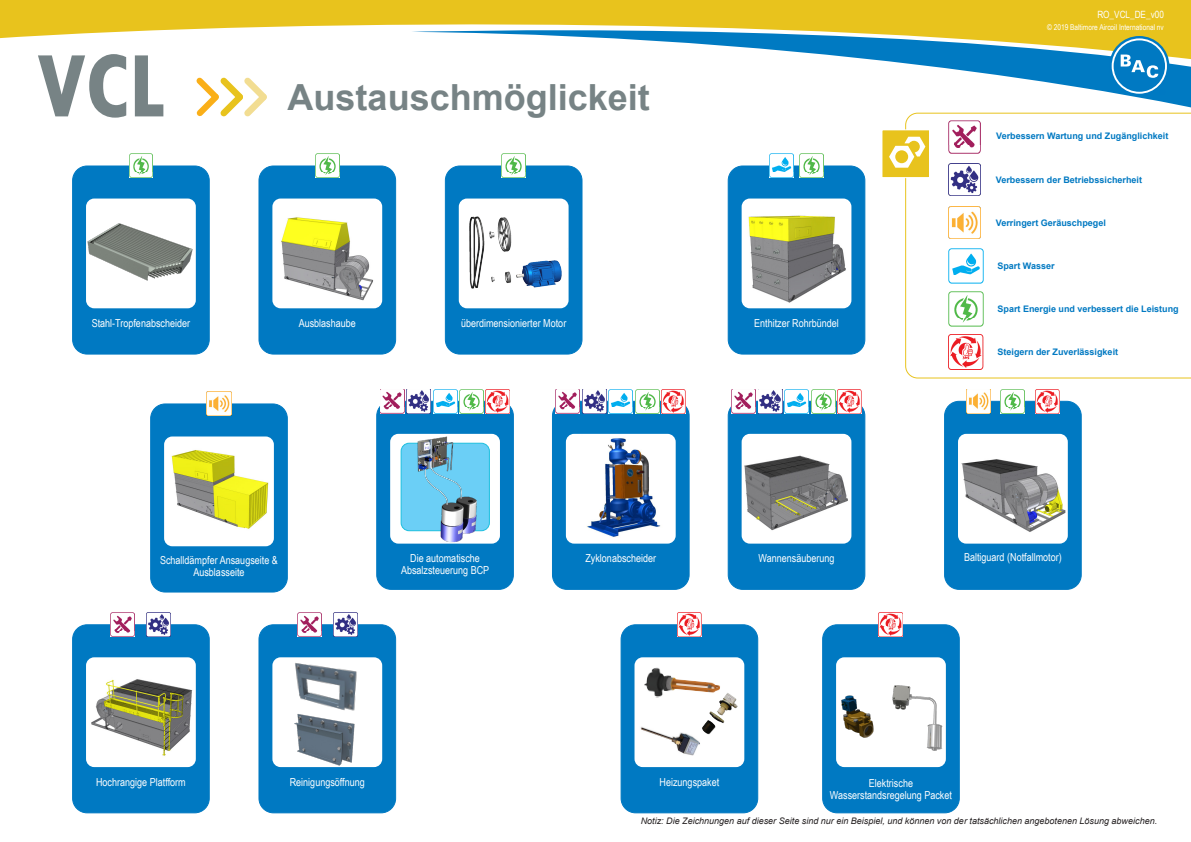
<style>
.page{position:relative;width:1191px;height:842px;background:#fff}
.page>*{position:absolute;margin:0;border:0;box-sizing:border-box;transform-origin:0 0}
.t1{font:700 condensed 100px "Tw Cen";color:#778385}
.Arial_-_Retrofit_tit{font:700 36px "Arial";color:#778385}
.Arial_-_blue_boxes_t{font:11px/12px "Arial Narrow";color:#fff;text-align:center}
.Arial_-_Name_bulleti{font:10px "Arial Narrow";color:#fff}
.Arial_-_Retrofit_Leg{font:700 9px "Arial";color:#0079c2}
.Arial_-_Note{font:italic 9px "Arial";color:#231f20}
.Arial_-_Copyright{font:8px "Arial Narrow";color:#fff}
</style>
<div class="page">
<svg style="left:0;top:0;width:1191px;height:39px;background:#eaca39"></svg>
<svg style="left:411px;top:19px;width:780px;height:89px"></svg>
<div style="left:1109px;top:36px;width:60px;height:60px;background:#0079c2;border-radius:50%"></div>
<svg style="left:1111px;top:38px;width:56px;height:56px"></svg>
<div style="left:1113px;top:40px;width:52px;height:52px;background:#0079c2;border-radius:50%"></div>
<svg style="left:1120px;top:55px;width:38px;height:23px"></svg>
<svg style="left:1159px;top:89px;width:6px;height:6px"></svg>
<svg style="left:196px;top:77px;width:71px;height:40px"></svg>
<div style="left:377px;top:401px;width:136px;height:188px;background:#0079c2;border-radius:15px"></div>
<div style="left:376px;top:401px;width:137px;height:189px;border:1px solid #0079c2;border-radius:15px"></div>
<div style="left:390px;top:434px;width:110px;height:110px;background:#fff;border-radius:8px"></div>
<div style="left:401px;top:443px;width:88px;height:88px;background:#6bcff6;border-radius:8px"></div>
<div style="left:401px;top:443px;width:89px;height:88px;border:1px solid #1cbfdf;border-radius:8px"></div>
<img style="left:412px;top:436px;width:75px;height:107px">
<img style="left:459px;top:389px;width:24px;height:24px">
<img style="left:380px;top:389px;width:24px;height:24px">
<img style="left:406px;top:389px;width:24px;height:24px">
<img style="left:433px;top:389px;width:24px;height:24px">
<img style="left:486px;top:389px;width:24px;height:24px">
<div style="left:552px;top:401px;width:137px;height:188px;background:#0079c2;border-radius:15px"></div>
<div style="left:552px;top:401px;width:137px;height:189px;border:1px solid #0079c2;border-radius:15px"></div>
<div style="left:566px;top:434px;width:109px;height:110px;background:#fff;border-radius:8px"></div>
<img style="left:586px;top:438px;width:75px;height:99px">
<img style="left:635px;top:389px;width:24px;height:24px">
<img style="left:556px;top:389px;width:24px;height:24px">
<img style="left:582px;top:389px;width:24px;height:24px">
<img style="left:609px;top:389px;width:24px;height:24px">
<img style="left:661px;top:389px;width:24px;height:24px">
<div style="left:445px;top:166px;width:137px;height:188px;background:#0079c2;border-radius:15px"></div>
<div style="left:445px;top:166px;width:137px;height:188px;border:1px solid #0079c2;border-radius:15px"></div>
<div style="left:459px;top:199px;width:109px;height:109px;background:#fff;border-radius:8px"></div>
<img style="left:469px;top:216px;width:93px;height:73px">
<img style="left:502px;top:154px;width:24px;height:24px">
<div style="left:621px;top:625px;width:136px;height:188px;background:#0079c2;border-radius:15px"></div>
<div style="left:621px;top:624px;width:137px;height:189px;border:1px solid #0079c2;border-radius:15px"></div>
<div style="left:634px;top:657px;width:110px;height:110px;background:#fff;border-radius:8px"></div>
<img style="left:644px;top:667px;width:76px;height:31px">
<img style="left:640px;top:727px;width:60px;height:29px">
<img style="left:690px;top:692px;width:48px;height:43px">
<img style="left:677px;top:612px;width:24px;height:24px">
<div style="left:822px;top:625px;width:137px;height:188px;background:#0079c2;border-radius:15px"></div>
<div style="left:822px;top:624px;width:137px;height:189px;border:1px solid #0079c2;border-radius:15px"></div>
<div style="left:836px;top:657px;width:110px;height:110px;background:#fff;border-radius:8px"></div>
<img style="left:841px;top:685px;width:101px;height:66px">
<img style="left:879px;top:612px;width:24px;height:24px">
<div style="left:259px;top:625px;width:136px;height:188px;background:#0079c2;border-radius:15px"></div>
<div style="left:259px;top:624px;width:137px;height:189px;border:1px solid #0079c2;border-radius:15px"></div>
<img style="left:297px;top:612px;width:24px;height:24px">
<img style="left:333px;top:612px;width:24px;height:24px">
<div style="left:272px;top:657px;width:110px;height:110px;background:#fff;border-radius:8px"></div>
<img style="left:295px;top:717px;width:65px;height:51px">
<img style="left:292px;top:657px;width:70px;height:60px">
<div style="left:73px;top:166px;width:136px;height:188px;background:#0079c2;border-radius:15px"></div>
<div style="left:72px;top:166px;width:137px;height:188px;border:1px solid #0079c2;border-radius:15px"></div>
<div style="left:86px;top:199px;width:110px;height:109px;background:#fff;border-radius:8px"></div>
<img style="left:87px;top:223px;width:106px;height:58px">
<img style="left:129px;top:154px;width:24px;height:24px">
<svg style="left:905px;top:113px;width:286px;height:265px"></svg>
<div style="left:883px;top:131px;width:45px;height:46px;background:#e8c31d"></div>
<svg style="left:889px;top:137px;width:36px;height:31px"></svg>
<div style="left:881px;top:129px;width:49px;height:49px;border:1px solid #fff"></div>
<img style="left:948px;top:334px;width:35px;height:35px">
<img style="left:948px;top:291px;width:35px;height:36px">
<img style="left:948px;top:248px;width:35px;height:35px">
<img style="left:948px;top:207px;width:32px;height:32px">
<img style="left:948px;top:164px;width:32px;height:32px">
<img style="left:948px;top:120px;width:33px;height:33px">
<div style="left:259px;top:166px;width:136px;height:188px;background:#0079c2;border-radius:15px"></div>
<div style="left:259px;top:166px;width:137px;height:188px;border:1px solid #0079c2;border-radius:15px"></div>
<div style="left:272px;top:199px;width:110px;height:109px;background:#fff;border-radius:8px"></div>
<img style="left:315px;top:154px;width:24px;height:24px">
<img style="left:281px;top:217px;width:93px;height:84px">
<div style="left:728px;top:166px;width:137px;height:188px;background:#0079c2;border-radius:15px"></div>
<div style="left:728px;top:166px;width:137px;height:188px;border:1px solid #0079c2;border-radius:15px"></div>
<div style="left:741px;top:199px;width:110px;height:109px;background:#fff;border-radius:8px"></div>
<img style="left:799px;top:154px;width:24px;height:24px">
<img style="left:769px;top:154px;width:24px;height:24px">
<img style="left:748px;top:215px;width:98px;height:88px">
<div style="left:728px;top:401px;width:137px;height:188px;background:#0079c2;border-radius:15px"></div>
<div style="left:728px;top:401px;width:137px;height:189px;border:1px solid #0079c2;border-radius:15px"></div>
<div style="left:741px;top:434px;width:110px;height:110px;background:#fff;border-radius:8px"></div>
<img style="left:811px;top:389px;width:24px;height:24px">
<img style="left:731px;top:389px;width:24px;height:24px">
<img style="left:758px;top:389px;width:24px;height:24px">
<img style="left:784px;top:389px;width:24px;height:24px">
<img style="left:837px;top:389px;width:24px;height:24px">
<img style="left:744px;top:455px;width:104px;height:76px">
<div style="left:151px;top:404px;width:136px;height:188px;background:#0079c2;border-radius:15px"></div>
<div style="left:150px;top:404px;width:138px;height:188px;border:1px solid #0079c2;border-radius:15px"></div>
<div style="left:164px;top:436px;width:110px;height:110px;background:#fff;border-radius:8px"></div>
<img style="left:207px;top:392px;width:24px;height:24px">
<img style="left:171px;top:450px;width:98px;height:79px">
<div style="left:944px;top:401px;width:137px;height:188px;background:#0079c2;border-radius:15px"></div>
<div style="left:944px;top:401px;width:137px;height:189px;border:1px solid #0079c2;border-radius:15px"></div>
<div style="left:958px;top:434px;width:109px;height:110px;background:#fff;border-radius:8px"></div>
<img style="left:966px;top:389px;width:24px;height:24px">
<img style="left:1035px;top:389px;width:24px;height:24px">
<img style="left:1001px;top:389px;width:24px;height:24px">
<img style="left:961px;top:459px;width:105px;height:73px">
<div style="left:73px;top:625px;width:136px;height:188px;background:#0079c2;border-radius:15px"></div>
<div style="left:72px;top:624px;width:137px;height:189px;border:1px solid #0079c2;border-radius:15px"></div>
<img style="left:111px;top:612px;width:24px;height:24px">
<img style="left:147px;top:612px;width:24px;height:24px">
<div style="left:86px;top:657px;width:110px;height:110px;background:#fff;border-radius:8px"></div>
<img style="left:91px;top:679px;width:102px;height:77px">
<p class="t1" style="left:35px;top:25px;width:131px">VCL</p>
<p class="Arial_-_blue_boxes_t" style="left:92px;top:316px;width:100px">Stahl-Tropfenabscheider</p>
<p class="Arial_-_Retrofit_tit" style="left:288px;top:72px;width:364px">Austauschmöglickeit</p>
<p class="Arial_-_blue_boxes_t" style="left:299px;top:316px;width:59px">Ausblashaube</p>
<p class="Arial_-_blue_boxes_t" style="left:754px;top:316px;width:86px">Enthitzer Rohrbündel</p>
<p class="Arial_-_blue_boxes_t" style="left:461px;top:316px;width:107px">überdimensionierter Motor</p>
<p class="Arial_-_blue_boxes_t" style="left:160px;top:553px;width:119px">Schalldämpfer Ansaugseite &amp;</p>
<p class="Arial_-_blue_boxes_t" style="left:758px;top:552px;width:77px">Wannensäuberung</p>
<p class="Arial_-_blue_boxes_t" style="left:193px;top:565px;width:53px">Ausblasseite</p>
<p class="Arial_-_blue_boxes_t" style="left:401px;top:552px;width:90px">Die automatische<br>Absalzsteuerung BCP</p>
<p class="Arial_-_blue_boxes_t" style="left:585px;top:552px;width:72px">Zyklonabscheider</p>
<p class="Arial_-_Name_bulleti" style="left:1097px;top:7px;width:68px">RO_VCL_DE_v00</p>
<p class="Arial_-_Copyright" style="left:1047px;top:21px;width:118px">© 2019 Baltimore Aircoil International nv</p>
<p class="Arial_-_Retrofit_Leg" style="left:996px;top:130px;width:174px">Verbessern Wartung und Zugänglichkeit</p>
<p class="Arial_-_Retrofit_Leg" style="left:996px;top:173px;width:148px">Verbessern der Betriebssicherheit</p>
<p class="Arial_-_Retrofit_Leg" style="left:996px;top:216px;width:112px">Verringert Geräuschpegel</p>
<p class="Arial_-_Retrofit_Leg" style="left:997px;top:260px;width:59px">Spart Wasser</p>
<p class="Arial_-_Retrofit_Leg" style="left:997px;top:303px;width:183px">Spart Energie und verbessert die Leistung</p>
<p class="Arial_-_Retrofit_Leg" style="left:997px;top:346px;width:122px">Steigern der Zuverlässigkeit</p>
<p class="Arial_-_blue_boxes_t" style="left:964px;top:551px;width:99px">Baltiguard (Notfallmotor)</p>
<p class="Arial_-_blue_boxes_t" style="left:96px;top:776px;width:91px">Hochrangige Platfform</p>
<p class="Arial_-_blue_boxes_t" style="left:290px;top:776px;width:77px">Reinigungsöffnung</p>
<p class="Arial_-_blue_boxes_t" style="left:659px;top:776px;width:61px">Heizungspaket</p>
<p class="Arial_-_blue_boxes_t" style="left:830px;top:776px;width:124px">Elektrische<br>Wasserstandsregelung Packet</p>
<p class="Arial_-_Note" style="left:640px;top:815px;width:518px">Notiz: Die Zeichnungen auf dieser Seite sind nur ein Beispiel, und können von der tatsächlichen angebotenen Lösung abweichen.</p>
</div>
